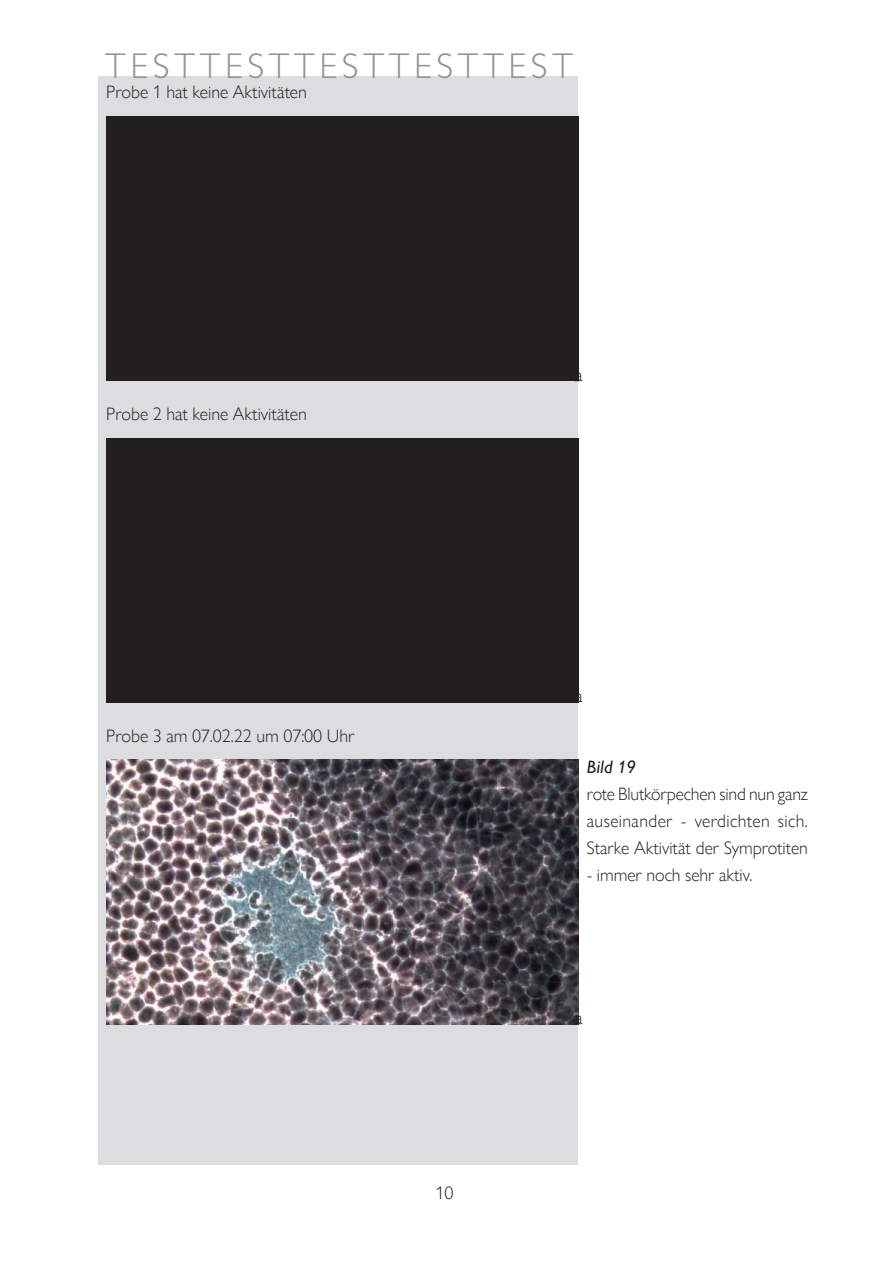
<style>
.page{position:relative;width:893px;height:1263px;background:#fff}
.page>*{position:absolute;margin:0;border:0;box-sizing:border-box;transform-origin:0 0}
.t1{font:300 36px "Gill Sans CE";letter-spacing:.13em;color:#939598}
.t2{font:300 18px/27px "Gill Sans Nova";color:#231f20;text-align:justify}
.t3{font:italic 18px "Gill Sans Nova";color:#231f20}
</style>
<div class="page">
<div style="left:98px;top:77px;width:479px;height:1088px;background:#dcdddf"></div>
<div style="left:106px;top:116px;width:472px;height:264px;background:#231f20"></div>
<div style="left:106px;top:438px;width:472px;height:264px;background:#231f20"></div>
<img style="left:106px;top:760px;width:472px;height:264px">
<h1 class="t1" style="left:105px;top:45px;width:469px">TESTTESTTESTTESTTEST</h1>
<p class="t2" style="left:106px;top:79px;width:202px">Probe 1 hat keine Aktivitäten</p>
<p class="t2" style="left:106px;top:400px;width:202px">Probe 2 hat keine Aktivitäten</p>
<p class="t2" style="left:106px;top:722px;width:250px">Probe 3 am 07.02.22 um 07:00 Uhr</p>
<p class="t2" style="left:435px;top:1179px;width:19px">10</p>
<p class="t2" style="left:573px;top:361px;width:11px">aa</p>
<p class="t2" style="left:573px;top:683px;width:11px">aa</p>
<p class="t3" style="left:587px;top:755px;width:50px">Bild 19</p>
<p class="t2" style="left:587px;top:781px;width:223px">rote Blutkörpechen sind nun ganz auseinander - verdichten sich.<br>Starke Aktivität der Symprotiten</p>
<p class="t2" style="left:587px;top:862px;width:167px">- immer noch sehr aktiv.</p>
<p class="t2" style="left:573px;top:1004px;width:11px">aa</p>
</div>
